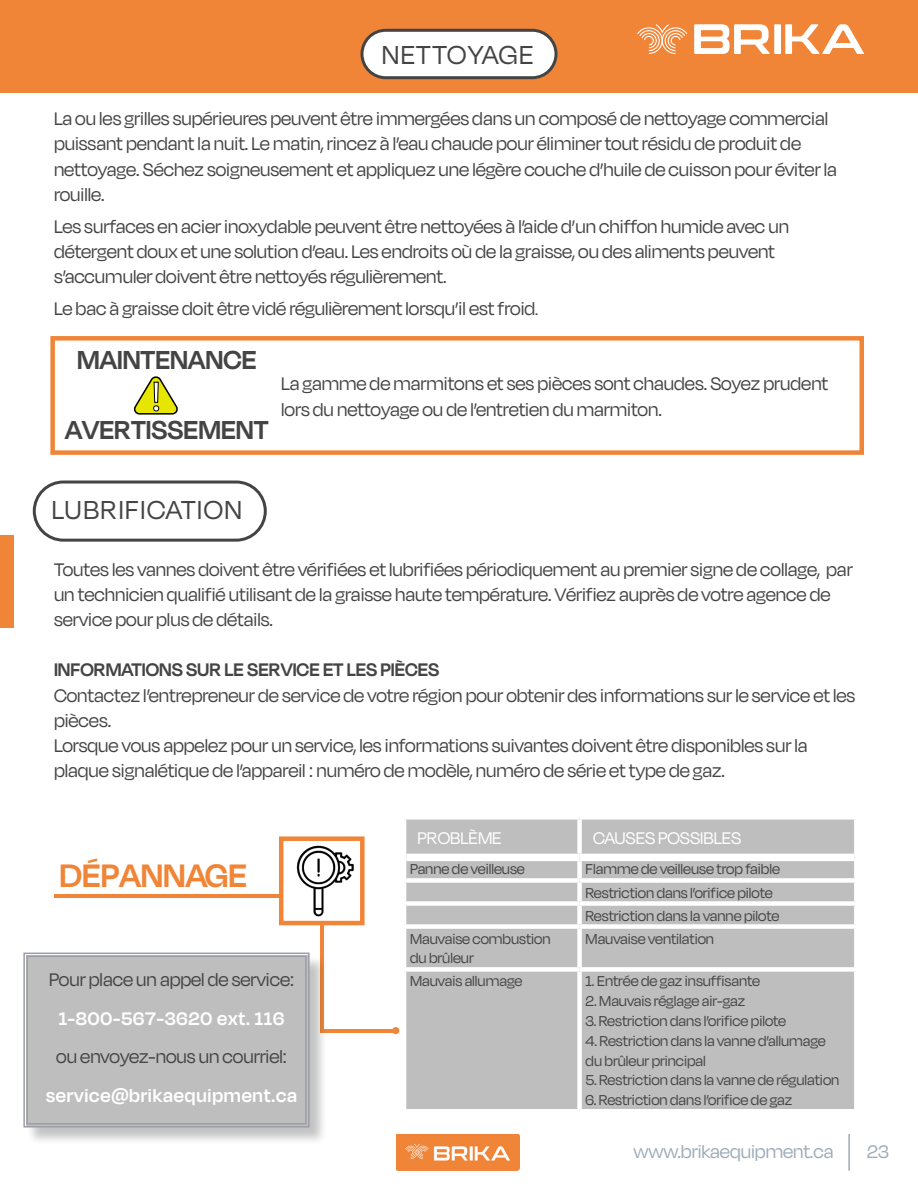
<style>
.page{position:relative;width:918px;height:1188px;background:#fff}
.page>*{position:absolute;margin:0;border:0;box-sizing:border-box;transform-origin:0 0}
.t1{font:42px "Myriad Pro";color:#fff;scale:1.04 1}
.t2{font:600 37.5px "Degular Display";color:#f08538}
.t3{font:600 30px "Degular Display";color:#444}
.CHAPTER{font:30px "Degular Display";letter-spacing:.05em;color:#444}
.CHAPTER-2{font:21px/25.2px "Degular Display";color:#444}
.CHAPTER-3{font:600 21px "Degular Display";letter-spacing:.04em;color:#fff}
.t4{font:600 21px "Degular Display";color:#444}
.t5{font:21px "Degular Display";color:#9babb8}
.t6{font:19.5px "Degular Display";color:#fff}
.t7{font:16.5px/19.8px "Degular Display";color:#444}
.s1{font-size:18px}
</style>
<div class="page">
<div style="left:0;top:535px;width:14px;height:93px;background:#f08538"></div>
<div style="left:33px;top:481px;width:234px;height:61px;border:3px solid #444;border-radius:29px"></div>
<div style="left:0;top:0;width:918px;height:93px;background:#f08538"></div>
<svg style="left:134px;top:376px;width:44px;height:39px"></svg>
<div style="left:50px;top:336px;width:814px;height:119px;border:4px solid #f08538"></div>
<img style="left:296px;top:845px;width:58px;height:72px">
<hr style="left:54px;top:894px;width:225px;height:4px;background:#f08538">
<div style="left:279px;top:836px;width:86px;height:89px;border:4px solid #f08538"></div>
<div style="left:406px;top:820px;width:448px;height:289px;background:#bebebe"></div>
<div style="left:577px;top:820px;width:5px;height:34px;background:#fff"></div>
<div style="left:577px;top:861px;width:5px;height:17px;background:#fff"></div>
<div style="left:402px;top:878px;width:178px;height:5px;background:#fff"></div>
<div style="left:580px;top:878px;width:279px;height:5px;background:#fff"></div>
<div style="left:577px;top:883px;width:5px;height:18px;background:#fff"></div>
<div style="left:402px;top:901px;width:178px;height:5px;background:#fff"></div>
<div style="left:580px;top:901px;width:279px;height:5px;background:#fff"></div>
<div style="left:577px;top:906px;width:5px;height:18px;background:#fff"></div>
<div style="left:402px;top:924px;width:178px;height:5px;background:#fff"></div>
<div style="left:580px;top:924px;width:279px;height:5px;background:#fff"></div>
<div style="left:577px;top:929px;width:5px;height:38px;background:#fff"></div>
<div style="left:402px;top:967px;width:178px;height:5px;background:#fff"></div>
<div style="left:580px;top:967px;width:279px;height:5px;background:#fff"></div>
<div style="left:577px;top:972px;width:5px;height:137px;background:#fff"></div>
<div style="left:406px;top:854px;width:174px;height:7px;background:#fff"></div>
<div style="left:580px;top:854px;width:274px;height:7px;background:#fff"></div>
<hr style="left:320px;top:925px;width:4px;height:107px;background:#f08538">
<hr style="left:323px;top:1029px;width:73px;height:3px;background:#f08538">
<div style="left:392px;top:1027px;width:7px;height:7px;background:#f08538;border-radius:50%"></div>
<img style="left:397px;top:1134px;width:123px;height:37px">
<hr style="left:848px;top:1134px;width:2px;height:37px;background:#9babb8">
<svg style="left:694px;top:24px;width:76px;height:30px"></svg>
<div style="left:774px;top:24px;width:7px;height:30px;background:#fff"></div>
<svg style="left:785px;top:24px;width:79px;height:30px"></svg>
<svg style="left:637px;top:24px;width:50px;height:30px"></svg>
<div style="left:26px;top:955px;width:302px;height:191px;background:#000;opacity:.24"></div>
<div style="left:23px;top:952px;width:287px;height:176px;background:#bebebe"></div>
<div style="left:26px;top:956px;width:281px;height:169px;border:1px solid #9b9ea5"></div>
<div style="left:362px;top:30px;width:194px;height:48px;background:#fff;border-radius:24px"></div>
<div style="left:360px;top:29px;width:198px;height:50px;border:3px solid #444;border-radius:24px"></div>
<p class="CHAPTER" style="left:382px;top:38px;width:153px">NETTOYAGE</p>
<p class="CHAPTER-2" style="left:54px;top:106px;width:784px">La ou les grilles supérieures peuvent être immergées dans un composé de nettoyage commercial puissant pendant la nuit. Le matin, rincez à l’eau chaude pour éliminer tout résidu de produit de nettoyage. Séchez soigneusement et appliquez une légère couche d’huile de cuisson pour éviter la rouille.</p>
<p class="CHAPTER-2" style="left:54px;top:213px;width:737px">Les surfaces en acier inoxydable peuvent être nettoyées à l’aide d’un chiffon humide avec un détergent doux et une solution d’eau. Les endroits où de la graisse, ou des aliments peuvent s’accumuler doivent être nettoyés régulièrement.</p>
<p class="CHAPTER-2" style="left:54px;top:296px;width:486px">Le bac à graisse doit être vidé régulièrement lorsqu’il est froid<span class="s1">.</span></p>
<h3 class="t3" style="left:77px;top:342px;width:181px">MAINTENANCE</h3>
<h1 class="t1" style="left:151px;top:371px;width:11px">!</h1>
<h3 class="t3" style="left:65px;top:412px;width:205px">AVERTISSEMENT</h3>
<p class="CHAPTER-2" style="left:281px;top:371px;width:548px">La gamme de marmitons et ses pièces sont chaudes. Soyez prudent lors du nettoyage ou de l’entretien du marmiton.</p>
<p class="CHAPTER" style="left:52px;top:493px;width:192px">LUBRIFICATION</p>
<p class="CHAPTER-2" style="left:54px;top:556px;width:800px">Toutes les vannes doivent être vérifiées et lubrifiées périodiquement au premier signe de collage, par un technicien qualifié utilisant de la graisse haute température. Vérifiez auprès de votre agence de service pour plus de détails.</p>
<p class="t4" style="left:54px;top:658px;width:387px">INFORMATIONS SUR LE SERVICE ET LES PIÈCES</p>
<p class="CHAPTER-2" style="left:54px;top:682px;width:803px">Contactez l’entrepreneur de service de votre région pour obtenir des informations sur le service et les pièces.</p>
<p class="CHAPTER-2" style="left:54px;top:733px;width:755px">Lorsque vous appelez pour un service, les informations suivantes doivent être disponibles sur la plaque signalétique de l’appareil : numéro de modèle, numéro de série et type de gaz.</p>
<p class="t2" style="left:60px;top:853px;width:189px">DÉPANNAGE</p>
<p class="CHAPTER-2" style="left:49px;top:967px;width:247px">Pour place un appel de service:</p>
<p class="CHAPTER-3" style="left:59px;top:1006px;width:227px">1-800-567-3620 ext. 116</p>
<p class="CHAPTER-2" style="left:56px;top:1044px;width:232px">ou envoyez-nous un courriel:</p>
<p class="CHAPTER-3" style="left:46px;top:1084px;width:253px">service@brikaequipment.ca</p>
<p class="t6" style="left:418px;top:827px;width:86px">PROBLÈME</p>
<p class="t6" style="left:593px;top:827px;width:150px">CAUSES POSSIBLES</p>
<p class="t7" style="left:410px;top:859px;width:116px">Panne de veilleuse</p>
<p class="t7" style="left:586px;top:859px;width:196px">Flamme de veilleuse trop faible</p>
<p class="t7" style="left:586px;top:882px;width:189px">Restriction dans l’orifice pilote</p>
<p class="t7" style="left:586px;top:905px;width:195px">Restriction dans la vanne pilote</p>
<p class="t7" style="left:410px;top:928px;width:142px">Mauvaise combustion du brûleur</p>
<p class="t7" style="left:586px;top:928px;width:130px">Mauvaise ventilation</p>
<p class="t7" style="left:410px;top:971px;width:114px">Mauvais allumage</p>
<p class="t7" style="left:586px;top:971px;width:176px">1. Entrée de gaz insuffisante</p>
<p class="t7" style="left:586px;top:991px;width:161px">2. Mauvais réglage air-gaz</p>
<p class="t7" style="left:586px;top:1011px;width:202px">3. Restriction dans l’orifice pilote</p>
<p class="t7" style="left:586px;top:1031px;width:242px">4. Restriction dans la vanne d’allumage du brûleur principal</p>
<p class="t7" style="left:586px;top:1070px;width:255px">5. Restriction dans la vanne de régulation</p>
<p class="t7" style="left:586px;top:1090px;width:208px">6. Restriction dans l’orifice de gaz</p>
<p class="t5" style="left:634px;top:1139px;width:201px">www.brikaequipment.ca</p>
<p class="t5" style="left:867px;top:1139px;width:23px">23</p>
</div>
